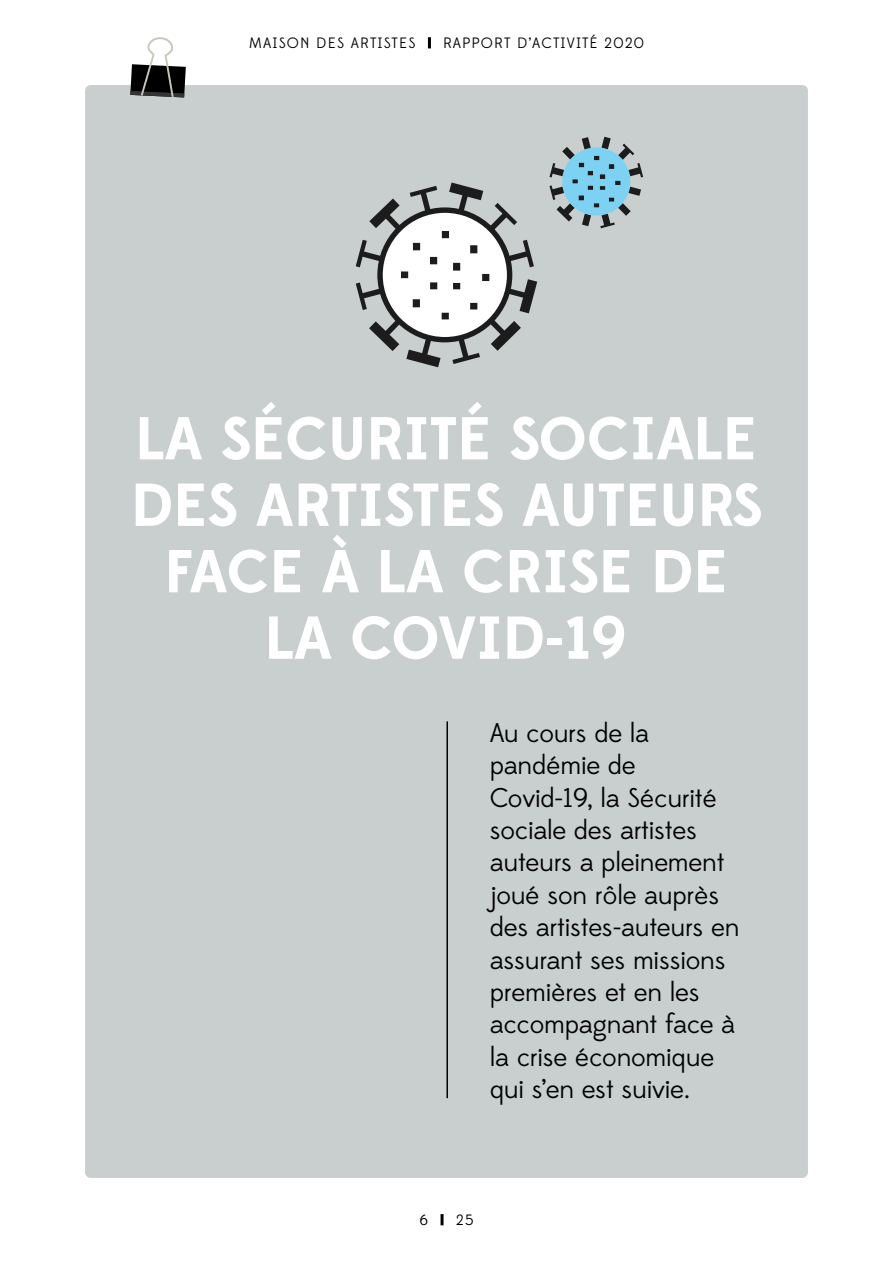
<style>
.page{position:relative;width:893px;height:1263px;background:#fff}
.page>*{position:absolute;margin:0;border:0;box-sizing:border-box;transform-origin:0 0}
.t1{font:700 60.45px/66.4px "Edmondsans";color:#fff;text-align:center}
.t2{font:27px/32.4px "Edmondsans";letter-spacing:-.01em;color:#000}
.t3{font:15px "Edmondsans";letter-spacing:.075em;color:#000}
</style>
<div class="page">
<div style="left:85px;top:85px;width:723px;height:1093px;background:#c9cfce;border-radius:6px"></div>
<hr style="left:446px;top:721px;width:2px;height:377px;background:#000">
<div style="left:380px;top:210px;width:130px;height:130px;background:#fff;border-radius:50%"></div>
<svg style="left:446px;top:182px;width:88px;height:85px"></svg>
<svg style="left:452px;top:276px;width:86px;height:88px"></svg>
<svg style="left:355px;top:282px;width:89px;height:86px"></svg>
<div style="left:442px;top:231px;width:7px;height:7px;background:#1c1c1c"></div>
<div style="left:470px;top:245px;width:7px;height:8px;background:#1c1c1c"></div>
<div style="left:453px;top:263px;width:7px;height:8px;background:#1c1c1c"></div>
<div style="left:401px;top:271px;width:7px;height:7px;background:#1c1c1c"></div>
<div style="left:430px;top:282px;width:7px;height:7px;background:#1c1c1c"></div>
<div style="left:453px;top:283px;width:7px;height:6px;background:#1c1c1c"></div>
<div style="left:482px;top:274px;width:7px;height:7px;background:#1c1c1c"></div>
<div style="left:470px;top:303px;width:7px;height:6px;background:#1c1c1c"></div>
<div style="left:442px;top:313px;width:7px;height:6px;background:#1c1c1c"></div>
<div style="left:413px;top:299px;width:7px;height:8px;background:#1c1c1c"></div>
<svg style="left:355px;top:186px;width:82px;height:81px"></svg>
<svg style="left:549px;top:136px;width:94px;height:93px"></svg>
<svg style="left:130px;top:37px;width:56px;height:60px"></svg>
<svg style="left:428px;top:37px;width:3px;height:11px"></svg>
<svg style="left:441px;top:1214px;width:3px;height:11px"></svg>
<p class="t3" style="left:249px;top:35px;width:168px">MAISON DES ARTISTES</p>
<p class="t3" style="left:443px;top:35px;width:202px">RAPPORT D’ACTIVITÉ 2020</p>
<p class="t1" style="left:131px;top:407px;width:633px">LA SÉCURITÉ SOCIALE<br>DES ARTISTES AUTEURS<br>FACE À LA CRISE DE<br>LA COVID-19</p>
<p class="t2" style="left:490px;top:717px;width:251px">Au cours de la pandémie de<br>Covid-19, la Sécurité sociale des artistes auteurs a pleinement joué son rôle auprès des artistes-auteurs en assurant ses missions premières et en les accompagnant face à la crise économique qui s’en est suivie.</p>
<p class="t3" style="left:420px;top:1211px;width:10px">6</p>
<p class="t3" style="left:456px;top:1211px;width:19px">25</p>
</div>
